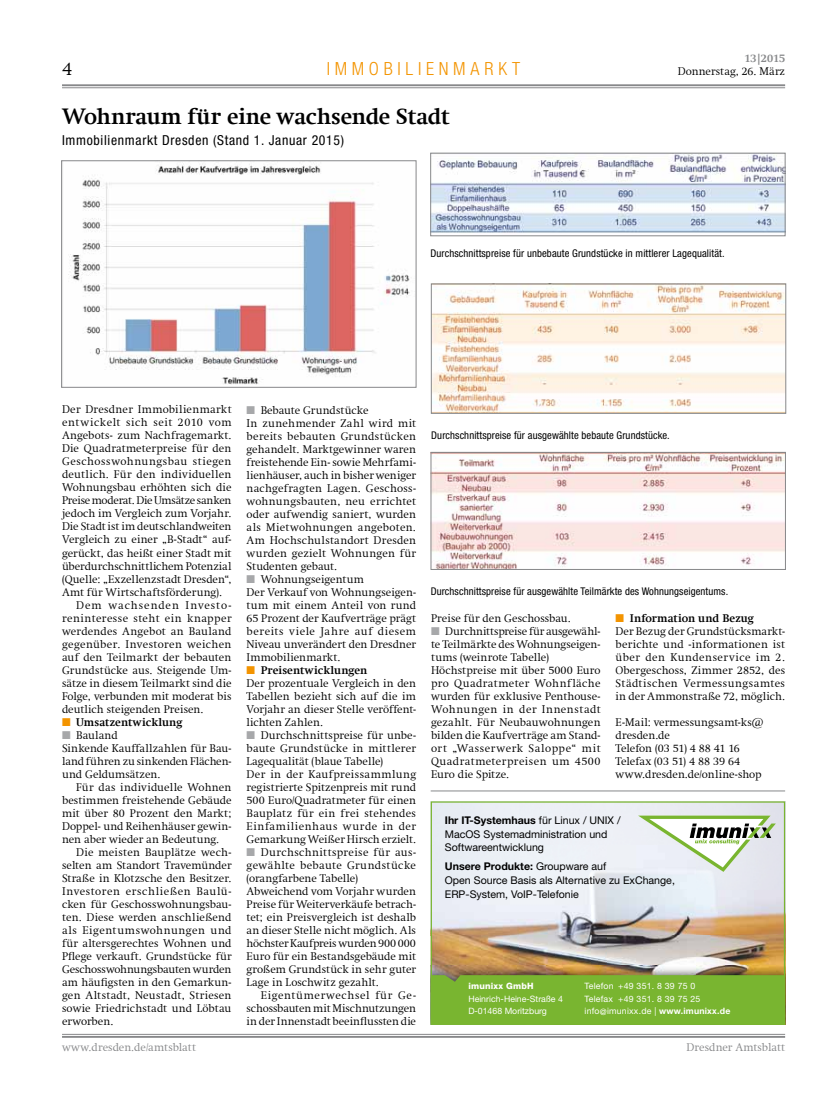
<style>
.page{position:relative;width:833px;height:1117px;background:#fff}
.page>*{position:absolute;margin:0;border:0;box-sizing:border-box;transform-origin:0 0}
.t1{font:700 22.5px "Swift Com";letter-spacing:-.01em;color:#000}
.t2{font:300 18.75px "Swift Com";color:#000}
.t3{font:300 condensed 18.12px "Helvetica Neue";letter-spacing:.26em;color:#f39400}
.t4{font:condensed 13.75px "Helvetica Neue";letter-spacing:.05em;color:#000}
.t5{font:300 11.25px/13px "Swift Com";letter-spacing:.01em;color:#000}
.t6{font:300 11.25px "Swift Com";letter-spacing:.04em;color:#000}
.t7{font:300 11.25px "Swift Com";letter-spacing:.005em;color:#87888a}
.t8{font:300 11.25px "Swift Com";letter-spacing:-.025em;color:#000}
.t9{font:300 11.25px "Swift Com";letter-spacing:.03em;color:#000}
.t10{font:300 11.25px "Swift Com";letter-spacing:.035em;color:#000}
.t11{font:300 11.25px "Swift Com";letter-spacing:.045em;color:#000}
.t12{font:300 11.25px "Swift Com";letter-spacing:.085em;color:#000}
.t13{font:700 11.25px "Swift Com";letter-spacing:.005em;color:#000}
.t14{font:700 11.25px "Swift Com";letter-spacing:-.01em;color:#87888a}
.t15{font:condensed 10.62px "Helvetica Neue";letter-spacing:.01em;color:#000}
.t16{font:10.62px/13.8px "Helvetica Neue LT";color:#000}
.t17{font:8.75px/12.5px "Helvetica Neue LT";letter-spacing:.01em;color:#fff}
.t18{font:800 8.75px "Helvetica Neue LT";letter-spacing:.02em;color:#fff}
.s1{color:#f39400}
.s2{color:#a7a8aa}
.s3{font-weight:700}
</style>
<div class="page">
<hr style="left:62px;top:87px;width:723px;height:1px;background:#87888a">
<hr style="left:62px;top:84px;width:723px;height:2px;background:#87888a">
<hr style="left:62px;top:1033px;width:723px;height:1px;background:#87888a">
<hr style="left:62px;top:1035px;width:723px;height:2px;background:#87888a">
<img style="left:433px;top:803px;width:350px;height:132px">
<img style="left:433px;top:935px;width:86px;height:30px">
<img style="left:519px;top:935px;width:264px;height:30px">
<img style="left:519px;top:1024px;width:89px;height:1px">
<img style="left:608px;top:1024px;width:88px;height:1px">
<img style="left:696px;top:1024px;width:89px;height:1px">
<svg style="left:638px;top:815px;width:138px;height:56px"></svg>
<img style="left:433px;top:965px;width:350px;height:9px">
<div style="left:433px;top:974px;width:350px;height:48px;background:#79b530"></div>
<div style="left:431px;top:801px;width:354px;height:223px;border:1px solid #79b530"></div>
<img style="left:432px;top:155px;width:351px;height:78px">
<div style="left:430px;top:153px;width:355px;height:83px;border:1px solid #87888a"></div>
<img style="left:433px;top:285px;width:351px;height:126px">
<div style="left:431px;top:283px;width:355px;height:130px;border:1px solid #87888a"></div>
<img style="left:433px;top:454px;width:350px;height:113px">
<div style="left:431px;top:452px;width:354px;height:117px;border:1px solid #87888a"></div>
<img style="left:68px;top:164px;width:342px;height:221px">
<div style="left:61px;top:160px;width:355px;height:227px;border:1px solid #87888a"></div>
<hr style="left:431px;top:790px;width:354px;height:1px;background:#87888a">
<h3 class="t3" style="left:327px;top:58px;width:54px">IMMOBI</h3>
<h3 class="t3" style="left:405px;top:58px;width:116px">LI ENMARKT</h3>
<h1 class="t1" style="left:62px;top:103px;width:389px">Wohnraum für eine wachsende Stadt</h1>
<p class="t4" style="left:62px;top:132px;width:284px">Immobilienmarkt Dresden (Stand 1. Januar 2015)</p>
<h2 class="t2" style="left:62px;top:58px;width:12px">4</h2>
<p class="t14" style="left:744px;top:52px;width:42px">13|2015</p>
<p class="t5" style="left:678px;top:65px;width:109px">Donnerstag, 26. März</p>
<p class="t15" style="left:430px;top:247px;width:295px">Durchschnittspreise für unbebaute Grundstücke in mittlerer Lagequalität.</p>
<p class="t5" style="left:62px;top:403px;width:171px">Der Dresdner Immobilienmarkt</p>
<p class="t6" style="left:62px;top:416px;width:171px">entwickelt sich seit 2010 vom</p>
<p class="t5" style="left:62px;top:429px;width:171px">Angebots- zum Nachfragemarkt.</p>
<p class="t5" style="left:62px;top:442px;width:171px">Die Quadratmeterpreise für den</p>
<p class="t11" style="left:62px;top:455px;width:171px">Geschosswohnungsbau stiegen</p>
<p class="t9" style="left:62px;top:468px;width:171px">deutlich. Für den individuellen</p>
<p class="t5" style="left:62px;top:481px;width:171px">Wohnungsbau erhöhten sich die</p>
<p class="t8" style="left:62px;top:494px;width:171px">Preise moderat. Die Umsätze sanken</p>
<p class="t5" style="left:62px;top:507px;width:171px">jedoch im Vergleich zum Vorjahr.</p>
<p class="t5" style="left:62px;top:520px;width:171px">Die Stadt ist im deutschlandweiten</p>
<p class="t5" style="left:62px;top:533px;width:171px">Vergleich zu einer „B-Stadt“ auf-</p>
<p class="t5" style="left:62px;top:546px;width:171px">gerückt, das heißt einer Stadt mit</p>
<p class="t5" style="left:62px;top:559px;width:171px">überdurchschnittlichem Potenzial</p>
<p class="t5" style="left:62px;top:572px;width:171px">(Quelle: „Exzellenzstadt Dresden“,</p>
<p class="t5" style="left:62px;top:585px;width:161px">Amt für Wirtschaftsförderung).</p>
<p class="t12" style="left:76px;top:598px;width:157px">Dem wachsenden Investo-</p>
<p class="t6" style="left:62px;top:611px;width:171px">reninteresse steht ein knapper</p>
<p class="t5" style="left:62px;top:624px;width:171px">werdendes Angebot an Bauland</p>
<p class="t10" style="left:62px;top:637px;width:171px">gegenüber. Investoren weichen</p>
<p class="t5" style="left:62px;top:650px;width:171px">auf den Teilmarkt der bebauten</p>
<p class="t5" style="left:62px;top:663px;width:171px">Grundstücke aus. Steigende Um-</p>
<p class="t5" style="left:62px;top:676px;width:171px">sätze in diesem Teilmarkt sind die</p>
<p class="t5" style="left:62px;top:689px;width:171px">Folge, verbunden mit moderat bis</p>
<p class="t5" style="left:62px;top:702px;width:143px">deutlich steigenden Preisen.</p>
<p class="t13" style="left:62px;top:715px;width:122px"><span class="s1">■</span> Umsatzentwicklung</p>
<p class="t5" style="left:62px;top:728px;width:171px"><span class="s2">■</span> Bauland<br>Sinkende Kauffallzahlen für Bau&shy;land führen zu sinkenden Flächen&shy;und Geldumsätzen.</p>
<p class="t5" style="left:62px;top:780px;width:171px;text-align:justify;text-indent:14px">Für das individuelle Wohnen bestimmen freistehende Gebäude mit über 80 Prozent den Markt; Doppel- und Reihenhäuser gewin&shy;nen aber wieder an Bedeutung.</p>
<p class="t5" style="left:62px;top:845px;width:171px;text-align:justify;text-indent:14px">Die meisten Bauplätze wech&shy;selten am Standort Travemünder Straße in Klotzsche den Besitzer.<br>Investoren erschließen Baulü&shy;cken für Geschosswohnungsbau&shy;ten. Diese werden anschließend als Eigentumswohnungen und für altersgerechtes Wohnen und Pflege verkauft. Grundstücke für Geschosswohnungsbauten wurden am häufigsten in den Gemarkun&shy;gen Altstadt, Neustadt, Striesen sowie Friedrichstadt und Löbtau erworben.</p>
<p class="t5" style="left:246px;top:403px;width:171px"><span class="s2">■</span> Bebaute Grundstücke<br>In zunehmender Zahl wird mit bereits bebauten Grundstücken gehandelt. Marktgewinner waren freistehende Ein- sowie Mehrfami&shy;lienhäuser, auch in bisher weniger nachgefragten Lagen. Geschoss&shy;wohnungsbauten, neu errichtet oder aufwendig saniert, wurden als Mietwohnungen angeboten.<br>Am Hochschulstandort Dresden wurden gezielt Wohnungen für<br>Studenten gebaut.</p>
<p class="t5" style="left:246px;top:572px;width:171px"><span class="s2">■</span> Wohnungseigentum<br>Der Verkauf von Wohnungseigen&shy;tum mit einem Anteil von rund<br>65 Prozent der Kaufverträge prägt bereits viele Jahre auf diesem<br>Niveau unverändert den Dresdner<br>Immobilienmarkt.</p>
<p class="t5" style="left:246px;top:663px;width:171px"><span class="s1">■</span> <span class="s3">Preisentwicklungen<br></span>Der prozentuale Vergleich in den<br>Tabellen bezieht sich auf die im<br>Vorjahr an dieser Stelle veröffent&shy;lichten Zahlen.</p>
<p class="t5" style="left:246px;top:728px;width:171px"><span class="s2">■</span> Durchschnittspreise für unbe&shy;baute Grundstücke in mittlerer<br>Lagequalität (blaue Tabelle)<br>Der in der Kaufpreissammlung registrierte Spitzenpreis mit rund<br>500 Euro/Quadratmeter für einen<br>Bauplatz für ein frei stehendes<br>Einfamilienhaus wurde in der<br>Gemarkung Weißer Hirsch erzielt.</p>
<p class="t5" style="left:246px;top:845px;width:171px"><span class="s2">■</span> Durchschnittspreise für aus&shy;gewählte bebaute Grundstücke (orangfarbene Tabelle)<br>Abweichend vom Vorjahr wurden<br>Preise für Weiterverkäufe betrach&shy;tet; ein Preisvergleich ist deshalb an dieser Stelle nicht möglich. Als höchster Kaufpreis wurden 900 000<br>Euro für ein Bestandsgebäude mit großem Grundstück in sehr guter<br>Lage in Loschwitz gezahlt.</p>
<p class="t5" style="left:246px;top:988px;width:171px;text-align:justify;text-indent:14px">Eigentümerwechsel für Ge&shy;schossbauten mit Mischnutzungen in der Innenstadt beeinflussten die</p>
<p class="t15" style="left:431px;top:429px;width:240px">Durchschnittspreise für ausgewählte bebaute Grundstücke.</p>
<p class="t15" style="left:431px;top:585px;width:299px">Durchschnittspreise für ausgewählte Teilmärkte des Wohnungseigentums.</p>
<p class="t5" style="left:431px;top:611px;width:141px">Preise für den Geschossbau.</p>
<p class="t5" style="left:431px;top:624px;width:171px"><span class="s2">■</span> Durchnittspreise für ausgewähl&shy;te Teilmärkte des Wohnungseigen&shy;tums (weinrote Tabelle)<br>Höchstpreise mit über 5000 Euro pro Quadratmeter Wohnfläche wurden für exklusive Penthouse-<br>Wohnungen in der Innenstadt gezahlt. Für Neubauwohnungen bilden die Kaufverträge am Stand&shy;ort „Wasserwerk Saloppe“ mit<br>Quadratmeterpreisen um 4500<br>Euro die Spitze.</p>
<p class="t5" style="left:615px;top:611px;width:171px"><span class="s1">■</span> <span class="s3">Information und Bezug<br></span>Der Bezug der Grundstücksmarkt&shy;berichte und -informationen ist über den Kundenservice im 2.<br>Obergeschoss, Zimmer 2852, des<br>Städtischen Vermessungsamtes in der Ammonstraße 72, möglich.</p>
<p class="t5" style="left:615px;top:715px;width:149px">E-Mail: vermessungsamt-ks@ dresden.de<br>Telefon (03 51) 4 88 41 16<br>Telefax (03 51) 4 88 39 64 www.dresden.de/online-shop</p>
<p class="t16" style="left:445px;top:813px;width:177px"><span class="s3">Ihr IT-Systemhaus</span> für Linux / UNIX /<br>MacOS Systemadministration und<br>Softwareentwicklung</p>
<p class="t16" style="left:445px;top:859px;width:232px"><span class="s3">Unsere Produkte:</span> Groupware auf<br>Open Source Basis als Alternative zu ExChange,<br>ERP-System, VoIP-Telefonie</p>
<p class="t18" style="left:468px;top:980px;width:67px">imunixx GmbH</p>
<p class="t17" style="left:468px;top:991px;width:96px">Heinrich-Heine-Straße 4<br>D-01468 Moritzburg</p>
<p class="t17" style="left:584px;top:979px;width:147px">Telefon +49 351. 8 39 75 0<br>Telefax +49 351. 8 39 75 25 info@imunixx.de | <span class="s3">www.imunixx.de</span></p>
<p class="t7" style="left:62px;top:1040px;width:135px">www.dresden.de/amtsblatt</p>
<p class="t7" style="left:686px;top:1040px;width:100px">Dresdner Amtsblatt</p>
</div>
